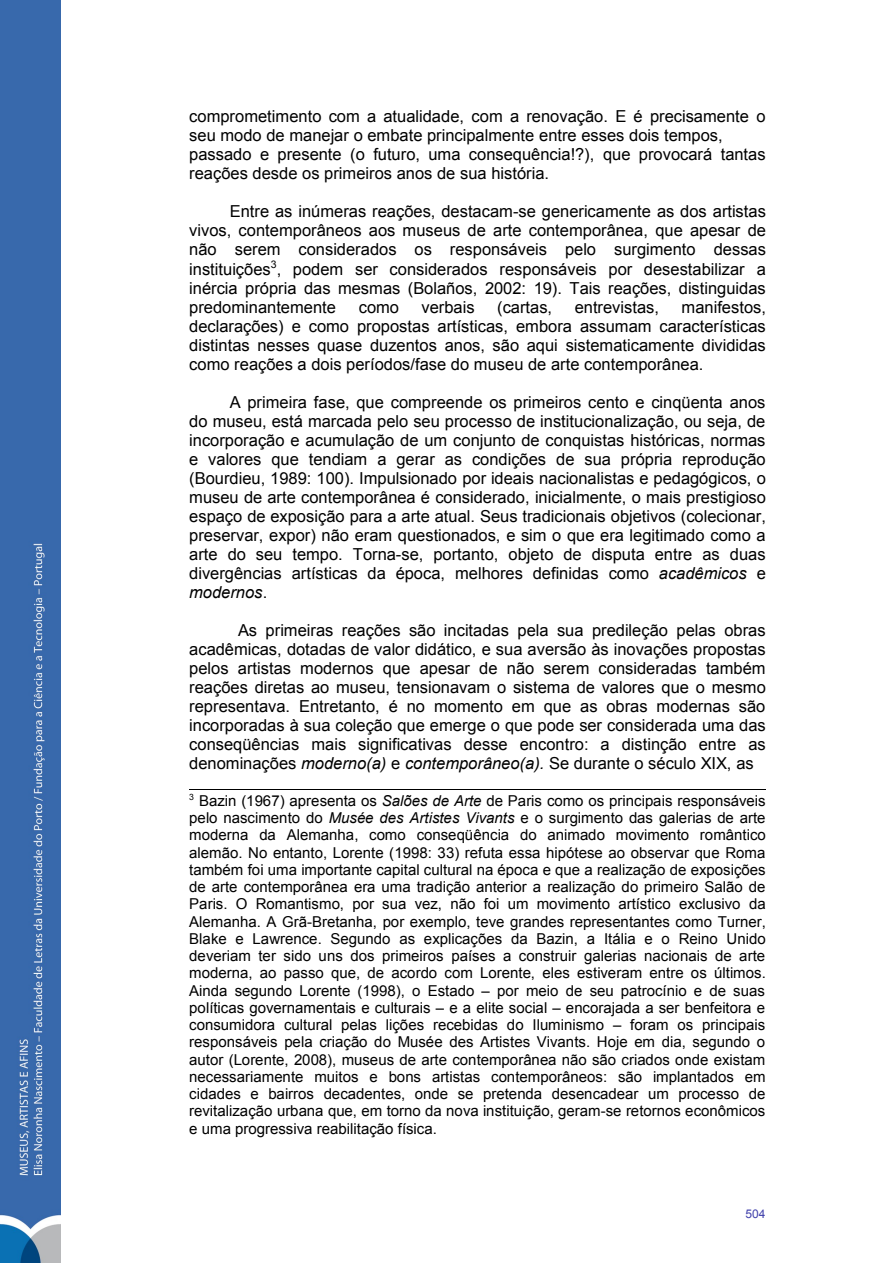
<style>
.page{position:relative;width:893px;height:1263px;background:#fff}
.page>*{position:absolute;margin:0;border:0;box-sizing:border-box;transform-origin:0 0}
.t1{font:16.5px/19px "Arial";color:#000;text-align:justify}
.t2{font:15px/17.2px "Arial";color:#000;text-align:justify}
.t3{font:12px "Arial";color:#4040ab}
.s1{font-style:italic}
</style>
<div class="page">
<img style="left:0;top:0;width:61px;height:1263px">
<hr style="left:189px;top:789px;width:576px;height:1px;background:#000">
<p class="t1" style="left:189px;top:107px;width:578px;text-align:left">comprometimento com a atualidade, com a renovação. E é precisamente o seu modo de manejar o embate principalmente entre esses dois tempos, passado e presente (o futuro, uma consequência!?), que provocará tantas reações desde os primeiros anos de sua história.</p>
<p class="t1" style="left:189px;top:201px;width:578px;text-indent:41px">Entre as inúmeras reações, destacam-se genericamente as dos artistas vivos, contemporâneos aos museus de arte contemporânea, que apesar de não serem considerados os responsáveis pelo surgimento dessas instituições<sup>3</sup>, podem ser considerados responsáveis por desestabilizar a inércia própria das mesmas (Bolaños, 2002: 19). Tais reações, distinguidas predominantemente</p>
<p class="t1" style="left:189px;top:298px;width:578px;text-indent:492px">manifestos, declarações) e como propostas artísticas, embora assumam características distintas nesses quase duzentos anos, são aqui sistematicamente divididas como reações a dois períodos/fase do museu de arte contemporânea.</p>
<p class="t1" style="left:189px;top:393px;width:578px;text-indent:40px">A primeira fase, que compreende os primeiros cento e cinqüenta anos do museu, está marcada pelo seu processo de institucionalização, ou seja, de incorporação e acumulação de um conjunto de conquistas históricas, normas e valores que tendiam a gerar as condições de sua própria reprodução (Bourdieu, 1989: 100). Impulsionado por ideais nacionalistas e pedagógicos, o museu de arte contemporânea é considerado, inicialmente, o mais prestigioso espaço de exposição para a arte atual. Seus tradicionais objetivos (colecionar, preservar, expor) não eram questionados, e sim o que era legitimado como a arte do seu tempo. Torna-se, portanto, objeto de disputa entre as duas divergências artísticas da época, melhores definidas como <span class="s1">acadêmicos</span> e <span class="s1">modernos</span>.</p>
<p class="t1" style="left:189px;top:621px;width:578px;text-indent:49px">As primeiras reações são incitadas pela sua predileção pelas obras acadêmicas, dotadas de valor didático, e sua aversão às inovações propostas pelos artistas modernos que apesar de não serem consideradas também reações diretas ao museu, tensionavam o sistema de valores que o mesmo representava. Entretanto, é no momento em que as obras modernas são incorporadas à sua coleção que emerge o que pode ser considerada uma das conseqüências mais significativas desse encontro: a distinção entre as denominações <span class="s1">moderno(a)</span> e <span class="s1">contemporâneo(a).</span> Se durante o século XIX, as</p>
<p class="t2" style="left:189px;top:792px;width:578px"><sup>3</sup> Bazin (1967) apresenta os <span class="s1">Salões de Arte</span> de Paris como os principais responsáveis pelo nascimento do <span class="s1">Musée des Artistes Vivants</span> e o surgimento das galerias de arte moderna da Alemanha, como conseqüência do animado movimento romântico alemão. No entanto, Lorente (1998: 33) refuta essa hipótese ao observar que Roma também foi uma importante capital cultural na época e que a realização de exposições de arte contemporânea era uma tradição anterior a realização do primeiro Salão de Paris. O Romantismo, por sua vez, não foi um movimento artístico exclusivo da Alemanha. A Grã-Bretanha, por exemplo, teve grandes representantes como Turner, Blake e Lawrence. Segundo as explicações da Bazin, a Itália e o Reino Unido deveriam ter sido uns dos primeiros países a construir galerias nacionais de arte moderna, ao passo que, de acordo com Lorente, eles estiveram entre os últimos.<br>Ainda segundo Lorente (1998), o Estado – por meio de seu patrocínio e de suas políticas governamentais e culturais – e a elite social – encorajada a ser benfeitora e consumidora cultural pelas lições recebidas do Iluminismo – foram os principais responsáveis pela criação do Musée des Artistes Vivants. Hoje em dia, segundo o autor (Lorente, 2008), museus de arte contemporânea não são criados onde existam necessariamente muitos e bons artistas contemporâneos: são implantados em cidades e bairros decadentes, onde se pretenda desencadear um processo de revitalização urbana que, em torno da nova instituição, geram-se retornos econômicos e uma progressiva reabilitação física.</p>
<p class="t1" style="left:359px;top:298px;width:42px">como</p>
<p class="t1" style="left:421px;top:298px;width:55px">verbais</p>
<p class="t1" style="left:497px;top:298px;width:56px">(cartas,</p>
<p class="t1" style="left:574px;top:298px;width:86px">entrevistas,</p>
<p class="t3" style="left:745px;top:1206px;width:22px">504</p>
</div>
